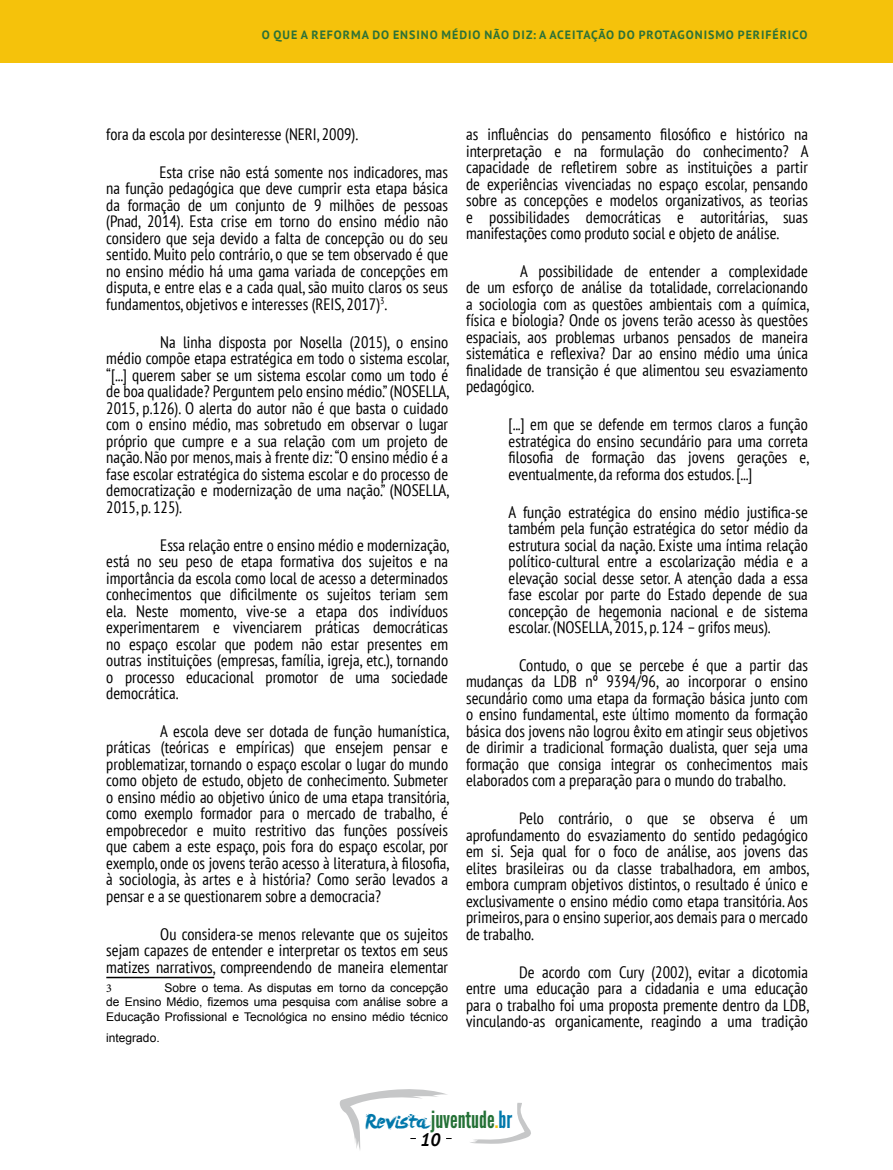
<style>
.page{position:relative;width:893px;height:1170px;background:#fff}
.page>*{position:absolute;margin:0;border:0;box-sizing:border-box;transform-origin:0 0}
.t1{font:23.55px "League Gothic";color:#247136}
.t2{font:italic 700 18px "PT Sans";color:#000}
.t3{font:condensed 16.5px/16.5px "PT Sans";color:#000;text-align:justify}
.t4{font:12px/14.4px "Arial";color:#000;text-align:justify}
.t5{font:700 12px "PT Sans";letter-spacing:.08em;color:#2c7137}
.t6{font:12px "Minion Pro";color:#000}
.s1{font-family:"Levi Re Brushed";font-size:19.35px;color:#0078ab}
.s2{color:#f5c20b}
.s3{color:#0078ab}
</style>
<div class="page">
<svg style="left:339px;top:1089px;width:113px;height:61px"></svg>
<svg style="left:470px;top:1102px;width:61px;height:41px"></svg>
<div style="left:0;top:0;width:893px;height:63px;background:#f5c20b"></div>
<hr style="left:106px;top:976px;width:108px;height:2px;background:#000">
<p class="t5" style="left:262px;top:27px;width:547px">O QUE A REFORMA DO ENSINO MÉDIO NÃO DIZ: A ACEITAÇÃO DO PROTAGONISMO PERIFÉRICO</p>
<p class="t3" style="left:106px;top:126px;width:253px">fora da escola por desinteresse (NERI, 2009).</p>
<p class="t3" style="left:106px;top:163px;width:343px;text-indent:53px">Esta crise não está somente nos indicadores, mas na função pedagógica que deve cumprir esta etapa básica da formação de um conjunto de 9 milhões de pessoas (Pnad, 2014). Esta crise em torno do ensino médio não considero que seja devido a falta de concepção ou do seu sentido. Muito pelo contrário, o que se tem observado é que no ensino médio há uma gama variada de concepções em disputa, e entre elas e a cada qual, são muito claros os seus fundamentos, objetivos e interesses (REIS, 2017)<sup>3</sup>.</p>
<p class="t3" style="left:106px;top:333px;width:344px;text-indent:54px">Na linha disposta por Nosella (2015), o ensino médio compõe etapa estratégica em todo o sistema escolar, “[...] querem saber se um sistema escolar como um todo é de boa qualidade? Perguntem pelo ensino médio.” (NOSELLA, 2015, p.126). O alerta do autor não é que basta o cuidado com o ensino médio, mas sobretudo em observar o lugar próprio que cumpre e a sua relação com um projeto de nação. Não por menos, mais à frente diz: “O ensino médio é a fase escolar estratégica do sistema escolar e do processo de democratização e modernização de uma nação.” (NOSELLA, 2015, p. 125).</p>
<p class="t3" style="left:106px;top:536px;width:344px;text-indent:54px">Essa relação entre o ensino médio e modernização, está no seu peso de etapa formativa dos sujeitos e na importância da escola como local de acesso a determinados conhecimentos que dificilmente os sujeitos teriam sem ela. Neste momento, vive-se a etapa dos indivíduos experimentarem e vivenciarem práticas democráticas no espaço escolar que podem não estar presentes em outras instituições (empresas, família, igreja, etc.), tornando o processo educacional promotor de uma sociedade democrática.</p>
<p class="t3" style="left:106px;top:722px;width:344px;text-indent:54px">A escola deve ser dotada de função humanística, práticas (teóricas e empíricas) que ensejem pensar e problematizar, tornando o espaço escolar o lugar do mundo como objeto de estudo, objeto de conhecimento. Submeter o ensino médio ao objetivo único de uma etapa transitória, como exemplo formador para o mercado de trabalho, é empobrecedor e muito restritivo das funções possíveis que cabem a este espaço, pois fora do espaço escolar, por exemplo, onde os jovens terão acesso à literatura, à filosofia, à sociologia, às artes e à história? Como serão levados a pensar e a se questionarem sobre a democracia?</p>
<p class="t3" style="left:106px;top:925px;width:343px;text-indent:54px">Ou considera-se menos relevante que os sujeitos sejam capazes de entender e interpretar os textos em seus matizes narrativos, compreendendo de maneira elementar</p>
<p class="t6" style="left:106px;top:979px;width:7px">3</p>
<p class="t4" style="left:106px;top:980px;width:343px;text-indent:58px">Sobre o tema. As disputas em torno da concepção de Ensino Médio, fizemos uma pesquisa com análise sobre a Educação Profissional e Tecnológica no ensino médio técnico</p>
<p class="t4" style="left:106px;top:1030px;width:55px">integrado.</p>
<p class="t3" style="left:466px;top:126px;width:344px">as influências do pensamento filosófico e histórico na interpretação e na formulação do conhecimento? A capacidade de refletirem sobre as instituições a partir de experiências vivenciadas no espaço escolar, pensando sobre as concepções e modelos organizativos, as teorias e possibilidades democráticas e autoritárias, suas manifestações como produto social e objeto de análise.</p>
<p class="t3" style="left:466px;top:262px;width:344px;text-indent:54px">A possibilidade de entender a complexidade de um esforço de análise da totalidade, correlacionando a sociologia com as questões ambientais com a química, física e biologia? Onde os jovens terão acesso às questões espaciais, aos problemas urbanos pensados de maneira sistemática e reflexiva? Dar ao ensino médio uma única finalidade de transição é que alimentou seu esvaziamento pedagógico.</p>
<p class="t3" style="left:509px;top:416px;width:302px">[...] em que se defende em termos claros a função estratégica do ensino secundário para uma correta filosofia de formação das jovens gerações e, eventualmente, da reforma dos estudos. [...]</p>
<p class="t3" style="left:509px;top:503px;width:301px">A função estratégica do ensino médio justifica-se também pela função estratégica do setor médio da estrutura social da nação. Existe uma íntima relação político-cultural entre a escolarização média e a elevação social desse setor. A atenção dada a essa fase escolar por parte do Estado depende de sua concepção de hegemonia nacional e de sistema escolar. (NOSELLA, 2015, p. 124 – grifos meus).</p>
<p class="t3" style="left:466px;top:656px;width:343px;text-indent:53px">Contudo, o que se percebe é que a partir das mudanças da LDB nº 9394/96, ao incorporar o ensino secundário como uma etapa da formação básica junto com o ensino fundamental, este último momento da formação básica dos jovens não logrou êxito em atingir seus objetivos de dirimir a tradicional formação dualista, quer seja uma formação que consiga integrar os conhecimentos mais elaborados com a preparação para o mundo do trabalho.</p>
<p class="t3" style="left:466px;top:809px;width:344px;text-indent:53px">Pelo contrário, o que se observa é um aprofundamento do esvaziamento do sentido pedagógico em si. Seja qual for o foco de análise, aos jovens das elites brasileiras ou da classe trabalhadora, em ambos, embora cumpram objetivos distintos, o resultado é único e exclusivamente o ensino médio como etapa transitória. Aos primeiros, para o ensino superior, aos demais para o mercado de trabalho.</p>
<p class="t3" style="left:466px;top:963px;width:344px;text-indent:53px">De acordo com Cury (2002), evitar a dicotomia entre uma educação para a cidadania e uma educação para o trabalho foi uma proposta premente dentro da LDB, vinculando-as organicamente, reagindo a uma tradição</p>
<h1 class="t1" style="left:365px;top:1104px;width:149px"><span class="s1">Revista</span> juventude<span class="s2">.</span><span class="s3">br</span></h1>
<p class="t2" style="left:421px;top:1127px;width:21px">10</p>
</div>
